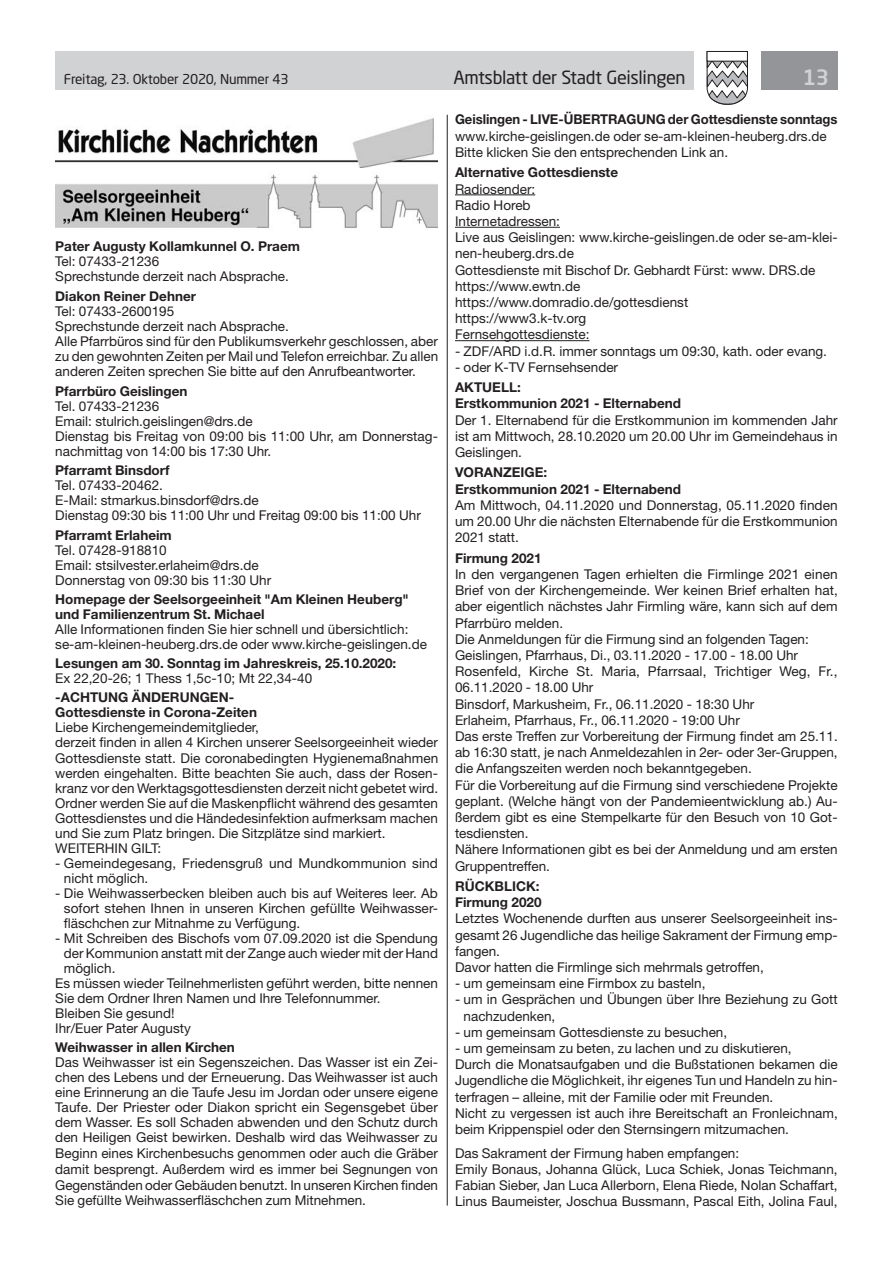
<style>
.page{position:relative;width:893px;height:1263px;background:#fff}
.page>*{position:absolute;margin:0;border:0;box-sizing:border-box;transform-origin:0 0}
.t1{font:500 21px "Neo Sans Std";color:#d1d2d4}
.t2{font:18px "Neo Sans Std";letter-spacing:-.02em;color:#231f20}
.t3{font:13.5px/16.2px "Helvetica Neue LT Std";color:#231f20}
.t4{font:700 13.5px/16.2px "Helvetica Neue LT Std";color:#231f20}
.t5{font:13.5px "Neo Sans Std";letter-spacing:-.015em;color:#231f20}
</style>
<div class="page">
<div style="left:55px;top:51px;width:639px;height:38px;background:#d1d2d4"></div>
<div style="left:761px;top:51px;width:77px;height:38px;background:#939598"></div>
<svg style="left:706px;top:51px;width:42px;height:54px"></svg>
<div style="left:707px;top:51px;width:40px;height:10px;background:#fff"></div>
<div style="left:707px;top:51px;width:41px;height:10px;border:1px solid #231f20"></div>
<hr style="left:447px;top:115px;width:1px;height:1090px;background:#231f20">
<img style="left:55px;top:118px;width:383px;height:50px">
<img style="left:55px;top:174px;width:383px;height:55px">
<hr style="left:455px;top:195px;width:80px;height:1px;background:#231f20">
<hr style="left:455px;top:227px;width:105px;height:1px;background:#231f20">
<hr style="left:455px;top:340px;width:134px;height:1px;background:#231f20">
<p class="t5" style="left:64px;top:71px;width:226px">Freitag, 23. Oktober 2020, Nummer 43</p>
<h2 class="t2" style="left:453px;top:66px;width:234px">Amtsblatt der Stadt Geislingen</h2>
<h1 class="t1" style="left:803px;top:64px;width:28px">13</h1>
<p class="t4" style="left:55px;top:238px;width:246px">Pater Augusty Kollamkunnel O. Praem</p>
<p class="t3" style="left:55px;top:254px;width:235px;line-height:15.1px">Tel: 07433-21236<br>Sprechstunde derzeit nach Absprache.</p>
<p class="t4" style="left:55px;top:287px;width:142px">Diakon Reiner Dehner</p>
<p class="t3" style="left:55px;top:303px;width:384px;line-height:15.1px">Tel: 07433-2600195<br>Sprechstunde derzeit nach Absprache.<br>Alle Pfarrbüros sind für den Publikumsverkehr geschlossen, aber zu den gewohnten Zeiten per Mail und Telefon erreichbar. Zu allen anderen Zeiten sprechen Sie bitte auf den Anrufbeantworter.</p>
<p class="t4" style="left:55px;top:383px;width:134px">Pfarrbüro Geislingen</p>
<p class="t3" style="left:55px;top:399px;width:384px;line-height:15px">Tel. 07433-21236<br>Email: stulrich.geislingen@drs.de<br>Dienstag bis Freitag von 09:00 bis 11:00 Uhr, am Donnerstag&shy;nachmittag von 14:00 bis 17:30 Uhr.</p>
<p class="t4" style="left:55px;top:462px;width:116px">Pfarramt Binsdorf</p>
<p class="t3" style="left:55px;top:478px;width:367px;line-height:15px">Tel. 07433-20462.<br>E-Mail: stmarkus.binsdorf@drs.de<br>Dienstag 09:30 bis 11:00 Uhr und Freitag 09:00 bis 11:00 Uhr</p>
<p class="t4" style="left:55px;top:526px;width:118px">Pfarramt Erlaheim</p>
<p class="t3" style="left:55px;top:542px;width:217px;line-height:15px">Tel. 07428-918810<br>Email: stsilvester.erlaheim@drs.de<br>Donnerstag von 09:30 bis 11:30 Uhr</p>
<p class="t4" style="left:55px;top:591px;width:355px;line-height:15px">Homepage der Seelsorgeeinheit "Am Kleinen Heuberg" und Familienzentrum St. Michael</p>
<p class="t3" style="left:55px;top:621px;width:373px;line-height:15px">Alle Informationen finden Sie hier schnell und übersichtlich: se-am-kleinen-heuberg.drs.de oder www.kirche-geislingen.de</p>
<p class="t4" style="left:55px;top:655px;width:343px">Lesungen am 30. Sonntag im Jahreskreis, 25.10.2020:</p>
<p class="t3" style="left:55px;top:670px;width:258px">Ex 22,20-26; 1 Thess 1,5c-10; Mt 22,34-40</p>
<p class="t4" style="left:55px;top:690px;width:203px;line-height:15px">-ACHTUNG ÄNDERUNGEN-<br>Gottesdienste in Corona-Zeiten</p>
<p class="t3" style="left:55px;top:720px;width:384px;line-height:15px">Liebe Kirchengemeindemitglieder,<br>derzeit finden in allen 4 Kirchen unserer Seelsorgeeinheit wieder Gottesdienste statt. Die coronabedingten Hygienemaßnahmen werden eingehalten. Bitte beachten Sie auch, dass der Rosen&shy;kranz vor den Werktagsgottesdiensten derzeit nicht gebetet wird.<br>Ordner werden Sie auf die Maskenpflicht während des gesamten Gottesdienstes und die Händedesinfektion aufmerksam machen und Sie zum Platz bringen. Die Sitzplätze sind markiert.<br>WEITERHIN GILT:</p>
<p class="t3" style="left:64px;top:855px;width:376px;line-height:15px;text-indent:-9px">- Gemeindegesang, Friedensgruß und Mundkommunion sind nicht möglich.</p>
<p class="t3" style="left:64px;top:885px;width:376px;line-height:15px;text-align:justify;text-indent:-9px">- Die Weihwasserbecken bleiben auch bis auf Weiteres leer. Ab sofort stehen Ihnen in unseren Kirchen gefüllte Weihwasser&shy;fläschchen zur Mitnahme zu Verfügung.</p>
<p class="t3" style="left:55px;top:929px;width:384px">- Mit Schreiben des Bischofs vom 07.09.2020 ist die Spendung</p>
<p class="t3" style="left:64px;top:944px;width:376px">der Kommunion anstatt mit der Zange auch wieder mit der Hand</p>
<p class="t3" style="left:64px;top:959px;width:53px">möglich.</p>
<p class="t3" style="left:55px;top:974px;width:384px">Es müssen wieder Teilnehmerlisten geführt werden, bitte nennen</p>
<p class="t3" style="left:55px;top:989px;width:327px">Sie dem Ordner Ihren Namen und Ihre Telefonnummer.</p>
<p class="t3" style="left:55px;top:1004px;width:121px">Bleiben Sie gesund!</p>
<p class="t3" style="left:55px;top:1019px;width:137px">Ihr/Euer Pater Augusty</p>
<p class="t4" style="left:55px;top:1038px;width:181px">Weihwasser in allen Kirchen</p>
<p class="t3" style="left:55px;top:1054px;width:384px;line-height:15.5px;text-align:justify">Das Weihwasser ist ein Segenszeichen. Das Wasser ist ein Zei&shy;chen des Lebens und der Erneuerung. Das Weihwasser ist auch eine Erinnerung an die Taufe Jesu im Jordan oder unsere eigene Taufe. Der Priester oder Diakon spricht ein Segensgebet über dem Wasser. Es soll Schaden abwenden und den Schutz durch den Heiligen Geist bewirken. Deshalb wird das Weihwasser zu Beginn eines Kirchenbesuchs genommen oder auch die Gräber damit besprengt. Außerdem wird es immer bei Segnungen von Gegenständen oder Gebäuden benutzt. In unseren Kirchen finden Sie gefüllte Weihwasserfläschchen zum Mitnehmen.</p>
<p class="t4" style="left:455px;top:111px;width:384px">Geislingen - LIVE-ÜBERTRAGUNG der Gottesdienste sonntags</p>
<p class="t3" style="left:455px;top:128px;width:373px">www.kirche-geislingen.de oder se-am-kleinen-heuberg.drs.de<br>Bitte klicken Sie den entsprechenden Link an.</p>
<p class="t4" style="left:455px;top:164px;width:165px">Alternative Gottesdienste</p>
<p class="t3" style="left:455px;top:180px;width:384px">Radiosender:<br>Radio Horeb<br>Internetadressen:<br>Live aus Geislingen: www.kirche-geislingen.de oder se-am-klei&shy;nen-heuberg.drs.de<br>Gottesdienste mit Bischof Dr. Gebhardt Fürst: www. DRS.de https://www.ewtn.de<br>https://www.domradio.de/gottesdienst<br>https://www3.k-tv.org<br>Fernsehgottesdienste:</p>
<p class="t3" style="left:455px;top:342px;width:373px">- ZDF/ARD i.d.R. immer sonntags um 09:30, kath. oder evang.</p>
<p class="t3" style="left:455px;top:359px;width:165px">- oder K-TV Fernsehsender</p>
<p class="t4" style="left:455px;top:379px;width:228px">AKTUELL:<br>Erstkommunion 2021 - Elternabend</p>
<p class="t3" style="left:455px;top:411px;width:384px;text-align:justify">Der 1. Elternabend für die Erstkommunion im kommenden Jahr ist am Mittwoch, 28.10.2020 um 20.00 Uhr im Gemeindehaus in Geislingen.</p>
<p class="t4" style="left:455px;top:464px;width:228px">VORANZEIGE:<br>Erstkommunion 2021 - Elternabend</p>
<p class="t3" style="left:455px;top:497px;width:384px;text-align:justify">Am Mittwoch, 04.11.2020 und Donnerstag, 05.11.2020 finden um 20.00 Uhr die nächsten Elternabende für die Erstkommunion 2021 statt.</p>
<p class="t4" style="left:455px;top:549px;width:88px">Firmung 2021</p>
<p class="t3" style="left:455px;top:566px;width:384px">In den vergangenen Tagen erhielten die Firmlinge 2021 einen Brief von der Kirchengemeinde. Wer keinen Brief erhalten hat, aber eigentlich nächstes Jahr Firmling wäre, kann sich auf dem Pfarrbüro melden.<br>Die Anmeldungen für die Firmung sind an folgenden Tagen:<br>Geislingen, Pfarrhaus, Di., 03.11.2020 - 17.00 - 18.00 Uhr Rosenfeld, Kirche St. Maria, Pfarrsaal, Trichtiger Weg, Fr., 06.11.2020 - 18.00 Uhr<br>Binsdorf, Markusheim, Fr., 06.11.2020 - 18:30 Uhr<br>Erlaheim, Pfarrhaus, Fr., 06.11.2020 - 19:00 Uhr<br>Das erste Treffen zur Vorbereitung der Firmung findet am 25.11. ab 16:30 statt, je nach Anmeldezahlen in 2er- oder 3er-Gruppen, die Anfangszeiten werden noch bekanntgegeben.<br>Für die Vorbereitung auf die Firmung sind verschiedene Projekte geplant. (Welche hängt von der Pandemieentwicklung ab.) Au&shy;ßerdem gibt es eine Stempelkarte für den Besuch von 10 Got&shy;tesdiensten.<br>Nähere Informationen gibt es bei der Anmeldung und am ersten Gruppentreffen.</p>
<p class="t4" style="left:455px;top:878px;width:88px">RÜCKBLICK:<br>Firmung 2020</p>
<p class="t3" style="left:455px;top:910px;width:384px">Letztes Wochenende durften aus unserer Seelsorgeeinheit ins&shy;gesamt 26 Jugendliche das heilige Sakrament der Firmung emp&shy;fangen.<br>Davor hatten die Firmlinge sich mehrmals getroffen,</p>
<p class="t3" style="left:455px;top:975px;width:252px">- um gemeinsam eine Firmbox zu basteln,</p>
<p class="t3" style="left:464px;top:991px;width:376px;text-indent:-9px">- um in Gesprächen und Übungen über Ihre Beziehung zu Gott nachzudenken,</p>
<p class="t3" style="left:455px;top:1024px;width:274px">- um gemeinsam Gottesdienste zu besuchen,</p>
<p class="t3" style="left:455px;top:1040px;width:384px">- um gemeinsam zu beten, zu lachen und zu diskutieren,<br>Durch die Monatsaufgaben und die Bußstationen bekamen die Jugendliche die Möglichkeit, ihr eigenes Tun und Handeln zu hin&shy;terfragen – alleine, mit der Familie oder mit Freunden.<br>Nicht zu vergessen ist auch ihre Bereitschaft an Fronleichnam, beim Krippenspiel oder den Sternsingern mitzumachen.</p>
<p class="t3" style="left:455px;top:1145px;width:384px;line-height:15.8px">Das Sakrament der Firmung haben empfangen:<br>Emily Bonaus, Johanna Glück, Luca Schiek, Jonas Teichmann, Fabian Sieber, Jan Luca Allerborn, Elena Riede, Nolan Schaffart, Linus Baumeister, Joschua Bussmann, Pascal Eith, Jolina Faul,</p>
</div>
